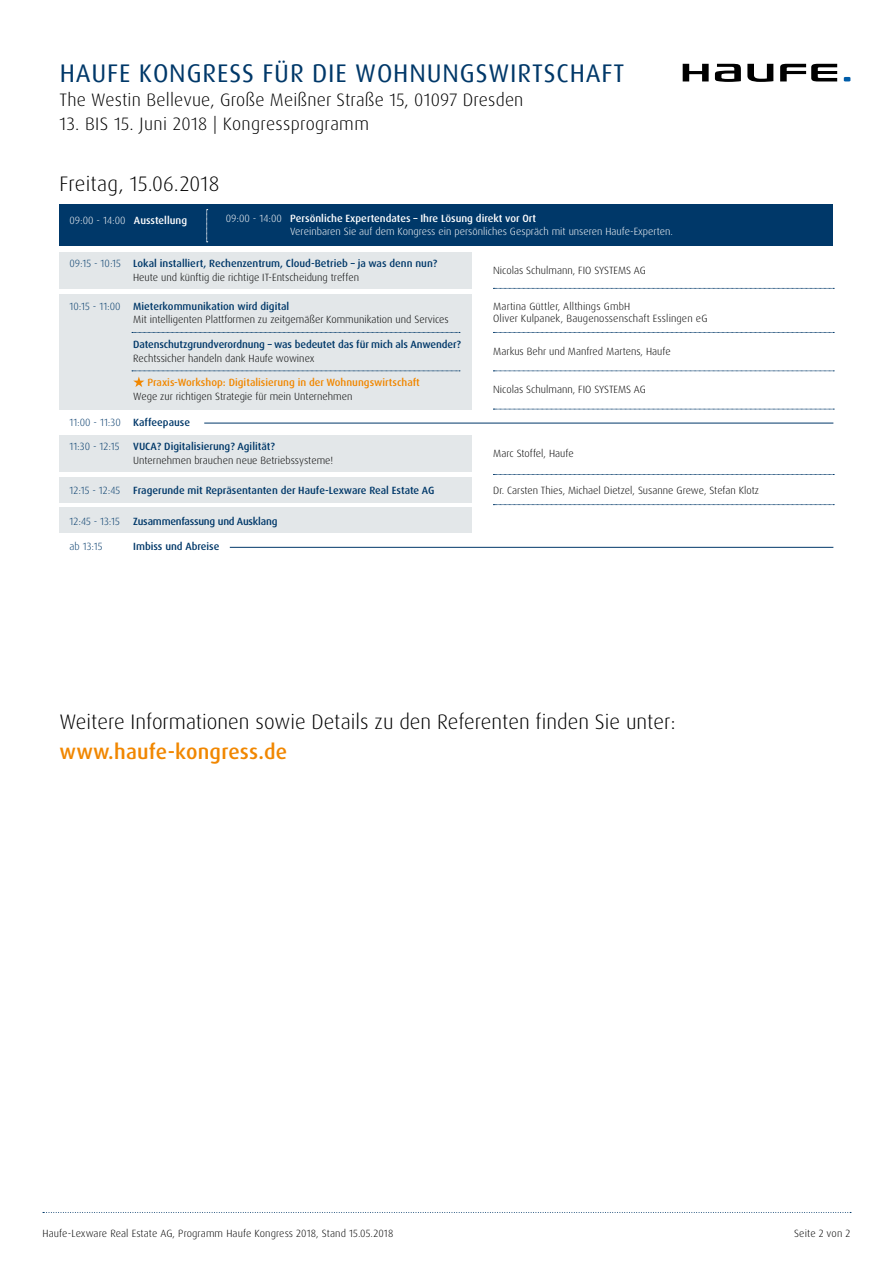
<style>
.page{position:relative;width:893px;height:1263px;background:#fff}
.page>*{position:absolute;margin:0;border:0;box-sizing:border-box;transform-origin:0 0}
.t1{font:25.5px "Dax";letter-spacing:.035em;color:#003869}
.t2{font:300 21px "Dax OT";color:#000}
.t3{font:500 21px "Dax OT";letter-spacing:.01em;color:#f18700}
.t4{font:300 18px "Dax OT";letter-spacing:.01em;color:#000}
.t5{font:300 10.5px/12.6px "Dax OT";color:#000}
.t6{font:500 10.5px/13.5px "Dax OT";letter-spacing:-.005em;color:#003869}
.t7{font:300 10.5px/12.6px "Dax OT";color:#fff}
.t8{font:500 10.5px "Dax OT";color:#f18700}
.t9{font:300 10.5px "Dax OT";color:#003869}
.s1{font-weight:500}
.s2{font-weight:300}
.s3{font-weight:300;color:#000}
.s4{color:#003869}
.s5{font-weight:500;color:#003869}
</style>
<div class="page">
<svg style="left:43px;top:1212px;width:808px;height:1px"></svg>
<svg style="left:747px;top:64px;width:26px;height:18px"></svg>
<svg style="left:683px;top:64px;width:26px;height:17px"></svg>
<svg style="left:780px;top:64px;width:57px;height:17px"></svg>
<svg style="left:844px;top:77px;width:6px;height:4px"></svg>
<svg style="left:715px;top:64px;width:26px;height:18px"></svg>
<div style="left:59px;top:252px;width:413px;height:37px;background:#e3e7e9"></div>
<hr style="left:204px;top:423px;width:629px;height:1px;background:#003869">
<hr style="left:230px;top:547px;width:603px;height:1px;background:#003869">
<svg style="left:493px;top:288px;width:341px;height:1px"></svg>
<div style="left:59px;top:294px;width:413px;height:115px;background:#e3e7e9"></div>
<svg style="left:132px;top:332px;width:328px;height:1px"></svg>
<svg style="left:132px;top:371px;width:328px;height:16px"></svg>
<svg style="left:493px;top:332px;width:341px;height:1px"></svg>
<svg style="left:493px;top:371px;width:341px;height:1px"></svg>
<svg style="left:493px;top:409px;width:341px;height:1px"></svg>
<div style="left:59px;top:435px;width:413px;height:36px;background:#e3e7e9"></div>
<div style="left:59px;top:477px;width:413px;height:25px;background:#e3e7e9"></div>
<div style="left:59px;top:508px;width:413px;height:25px;background:#e3e7e9"></div>
<svg style="left:493px;top:504px;width:341px;height:1px"></svg>
<svg style="left:493px;top:474px;width:341px;height:1px"></svg>
<div style="left:59px;top:205px;width:774px;height:41px;background:#003869"></div>
<svg style="left:206px;top:209px;width:2px;height:34px"></svg>
<h1 class="t1" style="left:60px;top:59px;width:566px">HAUFE KONGRESS FÜR DIE WOHNUNGSWIRTSCHAFT</h1>
<h3 class="t4" style="left:59px;top:89px;width:465px">The Westin Bellevue, Große Meißner Straße 15, 01097 Dresden</h3>
<h3 class="t4" style="left:59px;top:113px;width:311px">13. BIS 15. Juni 2018 | Kongressprogramm</h3>
<h2 class="t2" style="left:60px;top:170px;width:161px">Freitag, 15.06.2018</h2>
<p class="t7" style="left:69px;top:214px;width:119px">09:00 - 14:00 <span class="s1">Ausstellung</span></p>
<p class="t7" style="left:290px;top:212px;width:384px;text-indent:-65px">09:00 - 14:00 <span class="s1">Persönliche Expertendates – Ihre Lösung direkt vor Ort<br></span>Vereinbaren Sie auf dem Kongress ein persönliches Gespräch mit unseren Haufe-Experten.</p>
<p class="t6" style="left:133px;top:257px;width:306px;text-indent:-64px"><span class="s2">09:15 - 10:15</span> Lokal installiert, Rechenzentrum, Cloud-Betrieb – ja was denn nun?<br><span class="s3">Heute und künftig die richtige IT-Entscheidung treffen</span></p>
<p class="t5" style="left:493px;top:264px;width:154px">Nicolas Schulmann, FIO SYSTEMS AG</p>
<p class="t5" style="left:133px;top:299px;width:317px;line-height:13.5px;text-indent:-64px"><span class="s4">10:15 - 11:00</span> <span class="s5">Mieterkommunikation wird digital<br></span>Mit intelligenten Plattformen zu zeitgemäßer Kommunikation und Services</p>
<p class="t6" style="left:133px;top:338px;width:329px">Datenschutzgrundverordnung – was bedeutet das für mich als Anwender?</p>
<p class="t5" style="left:133px;top:352px;width:183px">Rechtssicher handeln dank Haufe wowinex</p>
<p class="t8" style="left:147px;top:376px;width:274px">Praxis-Workshop: Digitalisierung in der Wohnungswirtschaft</p>
<p class="t5" style="left:133px;top:390px;width:221px">Wege zur richtigen Strategie für mein Unternehmen</p>
<p class="t9" style="left:69px;top:416px;width:122px">11:00 - 11:30 <span class="s1">Kaffeepause</span></p>
<p class="t9" style="left:69px;top:440px;width:52px">11:30 - 12:15</p>
<p class="t6" style="left:133px;top:440px;width:143px">VUCA? Digitalisierung? Agilität?</p>
<p class="t5" style="left:133px;top:454px;width:201px">Unternehmen brauchen neue Betriebssysteme!</p>
<p class="t5" style="left:493px;top:300px;width:216px">Martina Güttler, Allthings GmbH<br>Oliver Kulpanek, Baugenossenschaft Esslingen eG</p>
<p class="t5" style="left:493px;top:345px;width:179px">Markus Behr und Manfred Martens, Haufe</p>
<p class="t5" style="left:493px;top:383px;width:154px">Nicolas Schulmann, FIO SYSTEMS AG</p>
<p class="t5" style="left:493px;top:447px;width:82px">Marc Stoffel, Haufe</p>
<p class="t6" style="left:69px;top:483px;width:367px"><span class="s2">12:15 - 12:45</span> Fragerunde mit Repräsentanten der Haufe-Lexware Real Estate AG</p>
<p class="t5" style="left:493px;top:484px;width:267px">Dr. Carsten Thies, Michael Dietzel, Susanne Grewe, Stefan Klotz</p>
<p class="t9" style="left:69px;top:514px;width:52px">12:45 - 13:15</p>
<p class="t6" style="left:133px;top:514px;width:146px">Zusammenfassung und Ausklang</p>
<p class="t9" style="left:69px;top:540px;width:35px">ab 13:15</p>
<p class="t6" style="left:133px;top:540px;width:88px">Imbiss und Abreise</p>
<h2 class="t2" style="left:60px;top:709px;width:617px">Weitere Informationen sowie Details zu den Referenten finden Sie unter:</h2>
<h2 class="t3" style="left:60px;top:739px;width:229px">www.haufe-kongress.de</h2>
<p class="t5" style="left:43px;top:1227px;width:352px">Haufe-Lexware Real Estate AG, Programm Haufe Kongress 2018, Stand 15.05.2018</p>
<p class="t5" style="left:794px;top:1227px;width:58px">Seite 2 von 2</p>
</div>
